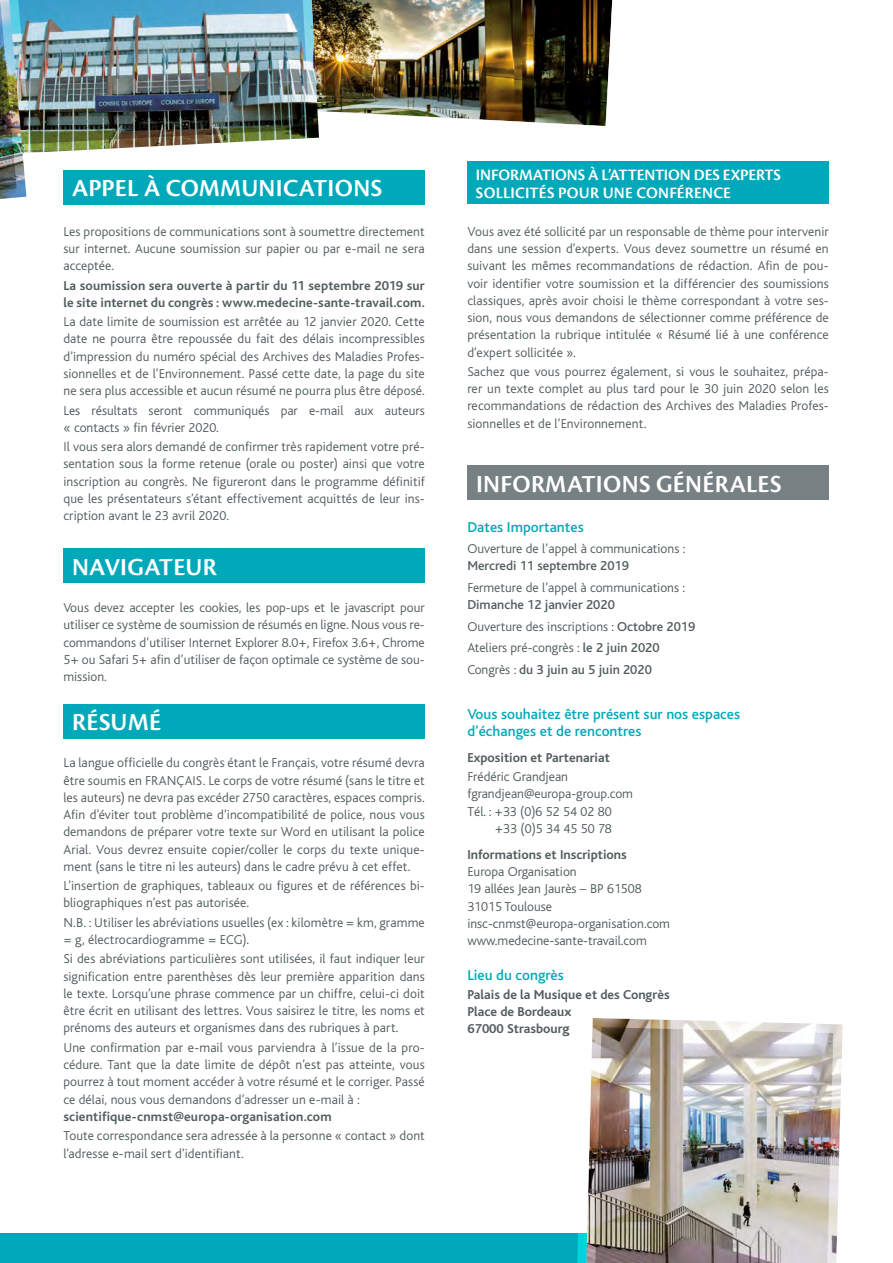
<style>
.page{position:relative;width:893px;height:1263px;background:#fff}
.page>*{position:absolute;margin:0;border:0;box-sizing:border-box;transform-origin:0 0}
.t1{font:600 25.5px "Cronos Pro";letter-spacing:.01em;color:#fff}
.t2{font:600 16.5px/18px "Cronos Pro";color:#fff}
.t3{font:500 15px/17.2px "Bliss";color:#00a9b9}
.t4{font:300 13.5px/17.2px "Bliss";letter-spacing:.005em;color:#535c5f;text-align:justify}
.t5{font:700 13.5px/17.2px "Bliss";color:#535c5f}
.t6{font:500 13.5px/21.5px "Bliss";color:#535c5f}
.s1{font-weight:300}
</style>
<div class="page">
<img style="left:338px;top:0;width:275px;height:126px">
<img style="left:46px;top:0;width:292px;height:152px">
<div style="left:63px;top:170px;width:362px;height:34px;background:#00a9b9"></div>
<div style="left:63px;top:549px;width:362px;height:34px;background:#00a9b9"></div>
<div style="left:63px;top:704px;width:362px;height:34px;background:#00a9b9"></div>
<div style="left:467px;top:162px;width:362px;height:42px;background:#00a9b9"></div>
<div style="left:467px;top:465px;width:362px;height:34px;background:#778082"></div>
<img style="left:0;top:0;width:46px;height:199px">
<div style="left:0;top:1233px;width:735px;height:30px;background:#00a9b9"></div>
<img style="left:577px;top:1018px;width:266px;height:245px">
<h1 class="t1" style="left:72px;top:174px;width:312px">APPEL À COMMUNICATIONS</h1>
<p class="t4" style="left:63px;top:223px;width:363px">Les propositions de communications sont à soumettre directement sur internet. Aucune soumission sur papier ou par e-mail ne sera acceptée.</p>
<p class="t5" style="left:63px;top:277px;width:363px">La soumission sera ouverte à partir du 11 septembre 2019 sur le site internet du congrès : www.medecine-sante-travail.com.</p>
<p class="t4" style="left:63px;top:313px;width:363px">La date limite de soumission est arrêtée au 12 janvier 2020. Cette date ne pourra être repoussée du fait des délais incompressibles d’impression du numéro spécial des Archives des Maladies Profes&shy;sionnelles et de l’Environnement. Passé cette date, la page du site ne sera plus accessible et aucun résumé ne pourra plus être déposé.</p>
<p class="t4" style="left:63px;top:402px;width:363px">Les résultats seront communiqués par e-mail aux auteurs « contacts » fin février 2020.</p>
<p class="t4" style="left:63px;top:438px;width:363px">Il vous sera alors demandé de confirmer très rapidement votre pré&shy;sentation sous la forme retenue (orale ou poster) ainsi que votre inscription au congrès. Ne figureront dans le programme définitif que les présentateurs s’étant effectivement acquittés de leur ins&shy;cription avant le 23 avril 2020.</p>
<h1 class="t1" style="left:72px;top:552px;width:146px">NAVIGATEUR</h1>
<p class="t4" style="left:63px;top:599px;width:363px">Vous devez accepter les cookies, les pop-ups et le javascript pour utiliser ce système de soumission de résumés en ligne. Nous vous re&shy;commandons d’utiliser Internet Explorer 8.0+, Firefox 3.6+, Chrome 5+ ou Safari 5+ afin d’utiliser de façon optimale ce système de sou&shy;mission.</p>
<h1 class="t1" style="left:72px;top:708px;width:91px">RÉSUMÉ</h1>
<p class="t4" style="left:63px;top:754px;width:363px">La langue officielle du congrès étant le Français, votre résumé devra être soumis en FRANÇAIS. Le corps de votre résumé (sans le titre et les auteurs) ne devra pas excéder 2750 caractères, espaces compris.<br>Afin d’éviter tout problème d’incompatibilité de police, nous vous demandons de préparer votre texte sur Word en utilisant la police Arial. Vous devrez ensuite copier/coller le corps du texte unique&shy;ment (sans le titre ni les auteurs) dans le cadre prévu à cet effet.</p>
<p class="t4" style="left:63px;top:877px;width:363px">L’insertion de graphiques, tableaux ou figures et de références bi&shy;bliographiques n’est pas autorisée.</p>
<p class="t4" style="left:63px;top:914px;width:363px">N.B. : Utiliser les abréviations usuelles (ex : kilomètre = km, gramme = g, électrocardiogramme = ECG).</p>
<p class="t4" style="left:63px;top:951px;width:363px">Si des abréviations particulières sont utilisées, il faut indiquer leur signification entre parenthèses dès leur première apparition dans le texte. Lorsqu’une phrase commence par un chiffre, celui-ci doit être écrit en utilisant des lettres. Vous saisirez le titre, les noms et prénoms des auteurs et organismes dans des rubriques à part.</p>
<p class="t4" style="left:63px;top:1039px;width:363px">Une confirmation par e-mail vous parviendra à l’issue de la pro&shy;cédure. Tant que la date limite de dépôt n’est pas atteinte, vous pourrez à tout moment accéder à votre résumé et le corriger. Passé ce délai, nous vous demandons d’adresser un e-mail à :</p>
<p class="t5" style="left:63px;top:1108px;width:270px">scientifique-cnmst@europa-organisation.com</p>
<p class="t4" style="left:63px;top:1127px;width:363px">Toute correspondance sera adressée à la personne « contact » dont l’adresse e-mail sert d’identifiant.</p>
<p class="t2" style="left:476px;top:166px;width:307px">INFORMATIONS À L’ATTENTION DES EXPERTS<br>SOLLICITÉS POUR UNE CONFÉRENCE</p>
<p class="t4" style="left:467px;top:223px;width:363px">Vous avez été sollicité par un responsable de thème pour intervenir dans une session d’experts. Vous devez soumettre un résumé en suivant les mêmes recommandations de rédaction. Afin de pou&shy;voir identifier votre soumission et la différencier des soumissions classiques, après avoir choisi le thème correspondant à votre ses&shy;sion, nous vous demandons de sélectionner comme préférence de présentation la rubrique intitulée « Résumé lié à une conférence d’expert sollicitée ».</p>
<p class="t4" style="left:467px;top:363px;width:363px">Sachez que vous pourrez également, si vous le souhaitez, prépa&shy;rer un texte complet au plus tard pour le 30 juin 2020 selon les recommandations de rédaction des Archives des Maladies Profes&shy;sionnelles et de l’Environnement.</p>
<h1 class="t1" style="left:476px;top:469px;width:307px">INFORMATIONS GÉNÉRALES</h1>
<p class="t3" style="left:467px;top:518px;width:118px">Dates Importantes</p>
<p class="t4" style="left:467px;top:540px;width:220px">Ouverture de l’appel à communications :</p>
<p class="t6" style="left:467px;top:555px;width:163px">Mercredi 11 septembre 2019</p>
<p class="t4" style="left:467px;top:579px;width:219px">Fermeture de l’appel à communications :</p>
<p class="t6" style="left:467px;top:594px;width:229px">Dimanche 12 janvier 2020<br><span class="s1">Ouverture des inscriptions :</span> Octobre 2019<br><span class="s1">Ateliers pré-congrès :</span> le 2 juin 2020<br><span class="s1">Congrès :</span> du 3 juin au 5 juin 2020</p>
<p class="t3" style="left:467px;top:706px;width:274px">Vous souhaitez être présent sur nos espaces d’échanges et de rencontres</p>
<p class="t5" style="left:467px;top:749px;width:144px">Exposition et Partenariat</p>
<p class="t4" style="left:467px;top:768px;width:102px">Frédéric Grandjean</p>
<p class="t4" style="left:467px;top:786px;width:167px">fgrandjean@europa-group.com</p>
<p class="t4" style="left:467px;top:803px;width:146px">Tél. : +33 (0)6 52 54 02 80</p>
<p class="t4" style="left:495px;top:820px;width:119px">+33 (0)5 34 45 50 78</p>
<p class="t5" style="left:467px;top:846px;width:161px">Informations et Inscriptions</p>
<p class="t4" style="left:467px;top:863px;width:204px;text-align:left">Europa Organisation<br>19 allées Jean Jaurès – BP 61508<br>31015 Toulouse insc-cnmst@europa-organisation.com www.medecine-sante-travail.com</p>
<p class="t3" style="left:467px;top:966px;width:98px">Lieu du congrès</p>
<p class="t5" style="left:467px;top:986px;width:204px">Palais de la Musique et des Congrès<br>Place de Bordeaux<br>67000 Strasbourg</p>
</div>
